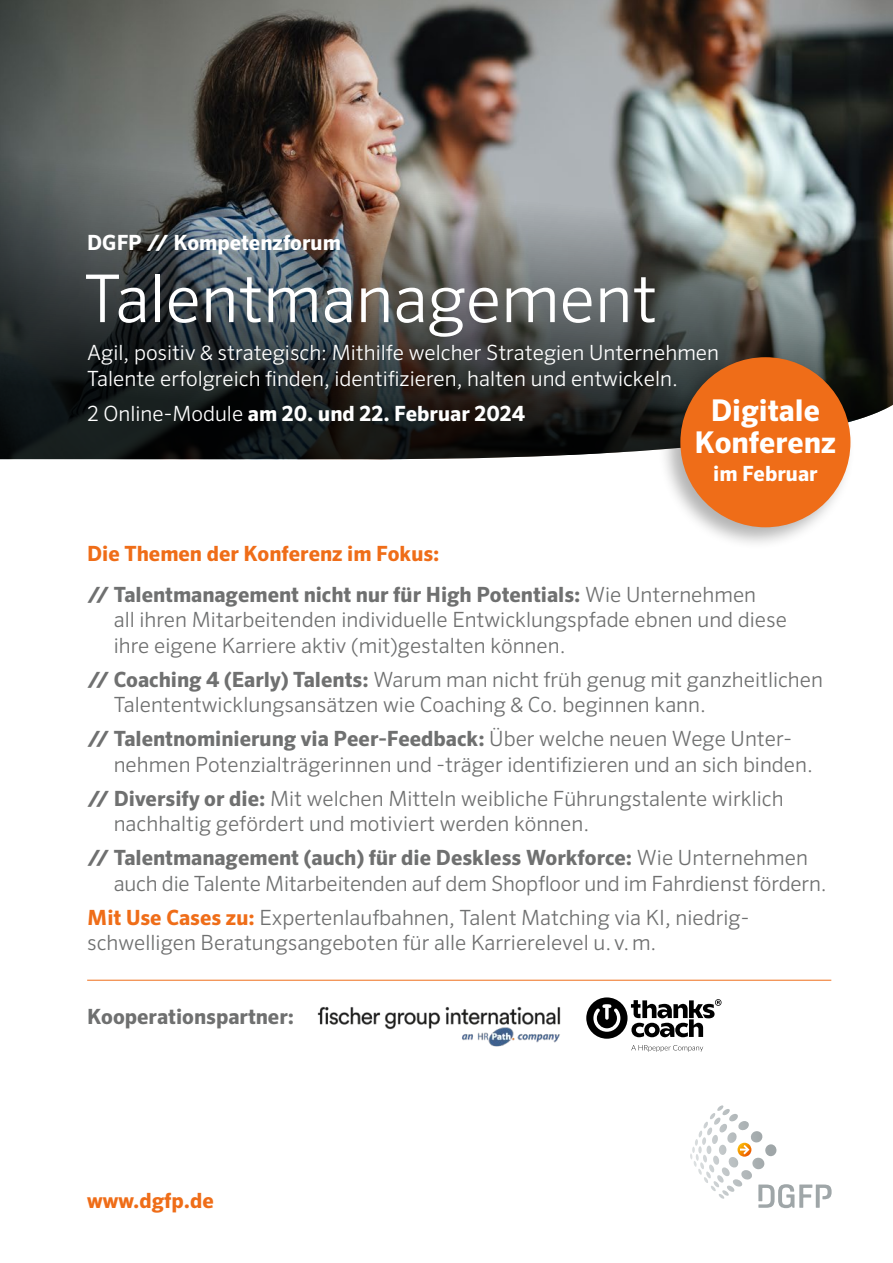
<style>
.page{position:relative;width:893px;height:1263px;background:#fff}
.page>*{position:absolute;margin:0;border:0;box-sizing:border-box;transform-origin:0 0}
.Headline_1{font:300 66px "Sero Pro";color:#fff}
.Störer_A1{font:700 30px/32px "Sero Pro";color:#fff;text-align:center}
.Fokusthemen{font:300 21px/25.5px "Sero Pro";color:#6f7070}
.Untertitel_und_Termine{font:300 21px/25.5px "Sero Pro";color:#fff}
.Untertitel_und_Termine-2{font:700 21px "Sero Pro";color:#fff}
.Fokusthemen_Headline{font:700 21px "Sero Pro";color:#ef6d18}
.Headline_4_orange{font:700 21px "Sero Pro";color:#6f7070}
.Headline_4_orange-2{font:700 21px "Sero Pro";color:#ef6d18}
.Störer_A2{font:700 21px "Sero Pro";color:#fff}
.s1{font-weight:300}
.s2{font-weight:700}
.s3{font-weight:700;color:#ef6d18}
</style>
<div class="page">
<img style="left:0;top:0;width:893px;height:460px">
<svg style="left:690px;top:1105px;width:87px;height:54px"></svg>
<svg style="left:758px;top:1184px;width:74px;height:24px"></svg>
<div style="left:657px;top:352px;width:198px;height:198px;background:#000;opacity:.3"></div>
<div style="left:680px;top:357px;width:170px;height:170px;background:#ef6d18;border-radius:50%"></div>
<hr style="left:87px;top:980px;width:744px;height:1px;background:#ef6d18">
<img style="left:317px;top:1007px;width:244px;height:40px">
<div style="left:586px;top:997px;width:41px;height:42px;background:#000;border-radius:50%"></div>
<svg style="left:593px;top:1004px;width:27px;height:28px"></svg>
<svg style="left:631px;top:999px;width:90px;height:38px"></svg>
<svg style="left:631px;top:1045px;width:72px;height:7px"></svg>
<p class="Untertitel_und_Termine-2" style="left:87px;top:230px;width:255px">DGFP // Kompetenzforum</p>
<p class="Headline_1" style="left:84px;top:260px;width:575px">Talentmanagement</p>
<p class="Untertitel_und_Termine" style="left:87px;top:340px;width:633px">Agil, positiv &amp; strategisch: Mithilfe welcher Strategien Unternehmen<br>Talente erfolgreich finden, identifizieren, halten und entwickeln.</p>
<p class="Untertitel_und_Termine-2" style="left:87px;top:401px;width:439px"><span class="s1">2 Online-Module</span> am 20. und 22. Februar 2024</p>
<p class="Störer_A1" style="left:695px;top:395px;width:143px">Digitale<br>Konferenz</p>
<p class="Störer_A2" style="left:713px;top:460px;width:106px">im Februar</p>
<p class="Fokusthemen_Headline" style="left:87px;top:541px;width:354px">Die Themen der Konferenz im Fokus:</p>
<p class="Fokusthemen" style="left:114px;top:581px;width:675px;text-indent:-27px"><span class="s2">// Talentmanagement nicht nur für High Potentials:</span> Wie Unternehmen<br>all ihren Mitarbeitenden individuelle Entwicklungspfade ebnen und diese ihre eigene Karriere aktiv (mit)gestalten können.</p>
<p class="Fokusthemen" style="left:114px;top:666px;width:711px;text-indent:-27px"><span class="s2">// Coaching 4 (Early) Talents:</span> Warum man nicht früh genug mit ganzheitlichen<br>Talententwicklungsansätzen wie Coaching &amp; Co. beginnen kann.</p>
<p class="Fokusthemen" style="left:114px;top:726px;width:701px;text-indent:-27px"><span class="s2">// Talentnominierung via Peer-Feedback:</span> Über welche neuen Wege Unter&shy;nehmen Potenzialträgerinnen und -träger identifizieren und an sich binden.</p>
<p class="Fokusthemen" style="left:114px;top:785px;width:671px;text-indent:-27px"><span class="s2">// Diversify or die:</span> Mit welchen Mitteln weibliche Führungstalente wirklich nachhaltig gefördert und motiviert werden können.</p>
<p class="Fokusthemen" style="left:114px;top:845px;width:714px;text-indent:-27px"><span class="s2">// Talentmanagement (auch) für die Deskless Workforce:</span> Wie Unternehmen auch die Talente Mitarbeitenden auf dem Shopfloor und im Fahrdienst fördern.</p>
<p class="Fokusthemen" style="left:87px;top:904px;width:661px"><span class="s3">Mit Use Cases zu:</span> Expertenlaufbahnen, Talent Matching via KI, niedrig&shy;schwelligen Beratungsangeboten für alle Karrierelevel u.v.m.</p>
<p class="Headline_4_orange" style="left:87px;top:1003px;width:209px">Kooperationspartner:</p>
<p class="Headline_4_orange-2" style="left:87px;top:1187px;width:128px">www.dgfp.de</p>
</div>
